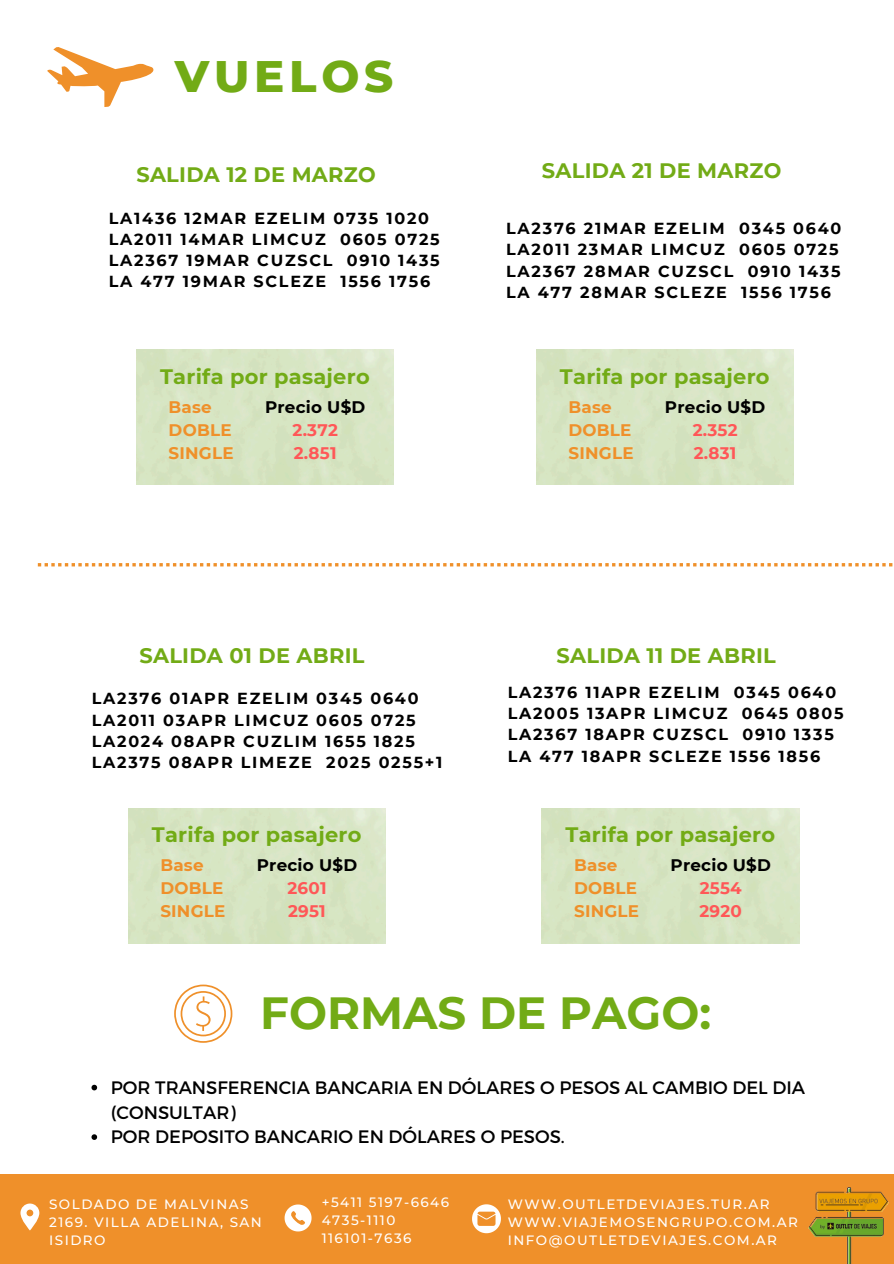
<style>
.page{position:relative;width:894px;height:1264px;background:#fff}
.page>*{position:absolute;margin:0;border:0;box-sizing:border-box;transform-origin:0 0}
.t1{font:700 45px "Montserrat";color:#72ab16}
.t2{font:800 45px "Montserrat";letter-spacing:.105em;color:#72ab16}
.t3{font:700 20.85px "Montserrat";letter-spacing:.015em;color:#72ab16}
.t4{font:18px/24.8px "Montserrat";color:#000}
.t5{font:700 16.8px/23px "Montserrat";letter-spacing:.015em;color:#ef902a}
.t6{font:700 16.8px/23px "Montserrat";letter-spacing:.015em;color:#ff5757;text-align:center}
.t7{font:700 16.8px/23px "Montserrat";letter-spacing:.015em;color:#000;text-align:center}
.t8{font:700 15.9px/21.3px "Montserrat";letter-spacing:.11em;color:#000}
.t9{font:500 13.5px/18px "Montserrat";letter-spacing:.11em;color:#fff}
.s1{color:#000}
.s2{color:#ff5757}
</style>
<div class="page">
<svg style="left:47px;top:47px;width:106px;height:60px"></svg>
<div style="left:0;top:1174px;width:893px;height:89px;background:#ef902a"></div>
<svg style="left:20px;top:1203px;width:19px;height:27px"></svg>
<svg style="left:472px;top:1204px;width:29px;height:29px"></svg>
<svg style="left:284px;top:1204px;width:27px;height:27px"></svg>
<img style="left:808px;top:1187px;width:81px;height:76px">
<svg style="left:174px;top:984px;width:58px;height:58px"></svg>
<svg style="left:91px;top:1084px;width:6px;height:6px"></svg>
<svg style="left:91px;top:1134px;width:6px;height:5px"></svg>
<svg style="left:38px;top:563px;width:855px;height:3px"></svg>
<p class="t2" style="left:175px;top:48px;width:220px">VUELOS</p>
<h4 class="t3" style="left:136px;top:161px;width:241px">SALIDA 12 DE MARZO</h4>
<h6 class="t8" style="left:109px;top:207px;width:332px">LA1436 12MAR EZELIM 0735 1020<br>LA2011 14MAR LIMCUZ 0605 0725<br>LA2367 19MAR CUZSCL 0910 1435<br>LA 477 19MAR SCLEZE 1556 1756</h6>
<h2 class="t3" style="left:541px;top:158px;width:241px">SALIDA 21 DE MARZO</h2>
<h4 class="t8" style="left:506px;top:218px;width:336px">LA2376 21MAR EZELIM 0345 0640<br>LA2011 23MAR LIMCUZ 0605 0725<br>LA2367 28MAR CUZSCL 0910 1435<br>LA 477 28MAR SCLEZE</h4>
<h2 class="t8" style="left:741px;top:282px;width:91px">1556 1756</h2>
<p class="t3" style="left:160px;top:364px;width:211px">Tarifa por pasajero</p>
<p class="t5" style="left:168px;top:395px;width:66px">Base<br>DOBLE<br>SINGLE</p>
<p class="t6" style="left:664px;top:395px;width:102px"><span class="s1">Precio U$D<br></span>2.352<br>2.831</p>
<p class="t3" style="left:560px;top:364px;width:211px">Tarifa por pasajero</p>
<p class="t5" style="left:568px;top:395px;width:66px">Base<br>DOBLE<br>SINGLE</p>
<h1 class="t6" style="left:265px;top:395px;width:102px"><span class="s1">Precio U$D<br></span>2.372<br>2.851</h1>
<h6 class="t3" style="left:139px;top:642px;width:226px">SALIDA 01 DE ABRIL</h6>
<h4 class="t8" style="left:92px;top:688px;width:352px">LA2376 01APR EZELIM 0345 0640<br>LA2011 03APR LIMCUZ 0605 0725<br>LA2024 08APR CUZLIM 1655 1825<br>LA2375 08APR LIMEZE 2025 0255+1</h4>
<h4 class="t3" style="left:152px;top:822px;width:211px">Tarifa por pasajero</h4>
<h4 class="t5" style="left:160px;top:853px;width:66px">Base<br>DOBLE<br>SINGLE</h4>
<h3 class="t7" style="left:257px;top:853px;width:102px">Precio U$D<br><span class="s2">2601<br>2951</span></h3>
<h4 class="t3" style="left:556px;top:642px;width:220px">SALIDA 11 DE ABRIL</h4>
<p class="t8" style="left:507px;top:681px;width:337px">LA2376 11APR EZELIM 0345 0640<br>LA2005 13APR LIMCUZ 0645 0805<br>LA2367 18APR CUZSCL</p>
<h3 class="t8" style="left:507px;top:724px;width:327px;text-indent:235px">0910 1335<br>LA 477 18APR SCLEZE 1556 1856</h3>
<p class="t3" style="left:565px;top:822px;width:211px">Tarifa por pasajero</p>
<p class="t5" style="left:574px;top:853px;width:66px">Base<br>DOBLE<br>SINGLE</p>
<p class="t7" style="left:670px;top:853px;width:102px">Precio U$D<br><span class="s2">2554<br>2920</span></p>
<h4 class="t1" style="left:260px;top:985px;width:452px">FORMAS DE PAGO:</h4>
<p class="t4" style="left:111px;top:1074px;width:695px">POR TRANSFERENCIA BANCARIA EN DÓLARES O PESOS AL CAMBIO DEL DIA (CONSULTAR)</p>
<h3 class="t4" style="left:111px;top:1123px;width:455px">POR DEPOSITO BANCARIO EN DÓLARES O PESOS.</h3>
<h3 class="t9" style="left:49px;top:1194px;width:214px">SOLDADO DE MALVINAS<br>2169. VILLA ADELINA, SAN<br>ISIDRO</h3>
<h2 class="t9" style="left:321px;top:1192px;width:129px">+5411 5197-6646</h2>
<h6 class="t9" style="left:321px;top:1210px;width:75px">4735-1110</h6>
<p class="t9" style="left:321px;top:1228px;width:91px">116101-7636</p>
<h1 class="t9" style="left:507px;top:1194px;width:263px">WWW.OUTLETDEVIAJES.TUR.AR</h1>
<h2 class="t9" style="left:507px;top:1212px;width:291px">WWW.VIAJEMOSENGRUPO.COM.AR</h2>
<h6 class="t9" style="left:507px;top:1230px;width:271px">INFO@OUTLETDEVIAJES.COM.AR</h6>
</div>
